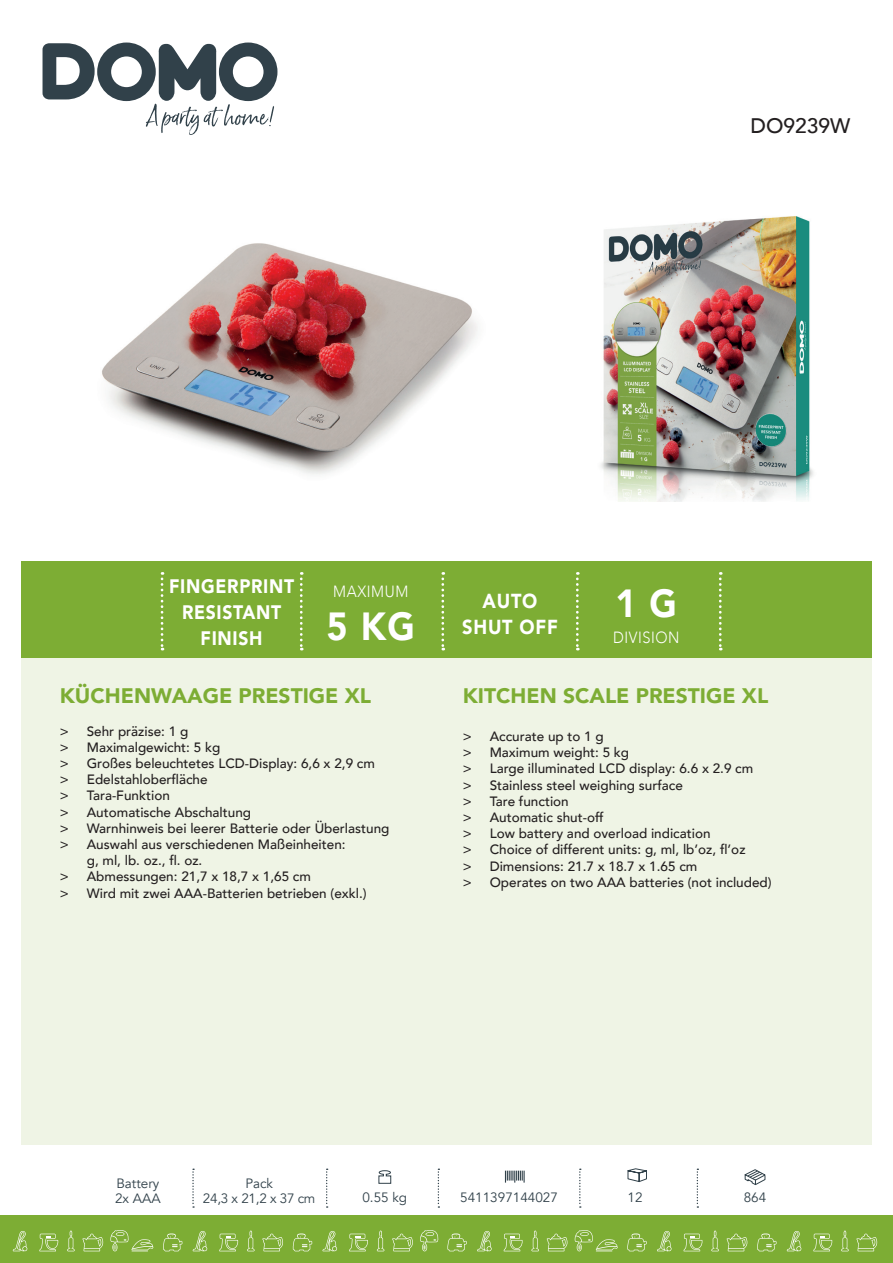
<style>
.page{position:relative;width:893px;height:1263px;background:#fff}
.page>*{position:absolute;margin:0;border:0;box-sizing:border-box;transform-origin:0 0}
.t1{font:900 39.15px "Avenir";color:#fff;scale:.9 1}
.t2{font:900 21px "Avenir";color:#7dad34}
.t3{font:500 21px "Avenir";color:#231f20}
.t4{font:900 20.25px/26.1px "Avenir";letter-spacing:.04em;color:#fff;scale:.9 1}
.t5{font:900 19.5px/26.1px "Avenir";letter-spacing:.04em;color:#fff;text-align:center;scale:.9 1}
.t6{font:300 16.2px "Avenir";letter-spacing:.04em;color:#fff;scale:.9 1}
.t7{font:500 13.5px/16.2px "Avenir";color:#231f20}
.t8{font:13.5px/15px "Avenir";color:#31414a}
.t9{font:13.5px/15px "Avenir";letter-spacing:-.02em;color:#31414a;text-align:center}
.s1{font-size:39.15px}
</style>
<div class="page">
<div style="left:21px;top:658px;width:851px;height:486px;background:#eff4e5"></div>
<svg style="left:43px;top:43px;width:234px;height:92px"></svg>
<div style="left:0;top:1215px;width:893px;height:48px;background:#7dad34"></div>
<svg style="left:505px;top:1170px;width:20px;height:12px"></svg>
<svg style="left:378px;top:1170px;width:14px;height:14px"></svg>
<svg style="left:627px;top:1168px;width:20px;height:14px"></svg>
<svg style="left:744px;top:1169px;width:22px;height:16px"></svg>
<svg style="left:192px;top:1168px;width:2px;height:40px"></svg>
<svg style="left:326px;top:1168px;width:2px;height:40px"></svg>
<svg style="left:438px;top:1168px;width:1px;height:40px"></svg>
<svg style="left:579px;top:1168px;width:2px;height:40px"></svg>
<svg style="left:697px;top:1168px;width:1px;height:40px"></svg>
<svg style="left:13px;top:1231px;width:14px;height:20px"></svg>
<svg style="left:67px;top:1230px;width:8px;height:21px"></svg>
<svg style="left:82px;top:1233px;width:21px;height:18px"></svg>
<svg style="left:39px;top:1234px;width:19px;height:17px"></svg>
<svg style="left:110px;top:1230px;width:43px;height:21px"></svg>
<svg style="left:193px;top:1231px;width:14px;height:20px"></svg>
<svg style="left:163px;top:1233px;width:19px;height:18px"></svg>
<svg style="left:247px;top:1230px;width:8px;height:21px"></svg>
<svg style="left:262px;top:1233px;width:21px;height:18px"></svg>
<svg style="left:219px;top:1234px;width:19px;height:17px"></svg>
<svg style="left:323px;top:1231px;width:14px;height:20px"></svg>
<svg style="left:293px;top:1233px;width:19px;height:18px"></svg>
<svg style="left:377px;top:1230px;width:7px;height:21px"></svg>
<svg style="left:420px;top:1230px;width:19px;height:21px"></svg>
<svg style="left:392px;top:1233px;width:21px;height:18px"></svg>
<svg style="left:349px;top:1234px;width:19px;height:17px"></svg>
<svg style="left:477px;top:1231px;width:15px;height:20px"></svg>
<svg style="left:447px;top:1233px;width:20px;height:18px"></svg>
<svg style="left:531px;top:1230px;width:8px;height:21px"></svg>
<svg style="left:547px;top:1233px;width:20px;height:18px"></svg>
<svg style="left:504px;top:1234px;width:18px;height:17px"></svg>
<svg style="left:574px;top:1230px;width:44px;height:21px"></svg>
<svg style="left:657px;top:1231px;width:14px;height:20px"></svg>
<svg style="left:627px;top:1233px;width:20px;height:18px"></svg>
<svg style="left:711px;top:1230px;width:8px;height:21px"></svg>
<svg style="left:727px;top:1233px;width:20px;height:18px"></svg>
<svg style="left:684px;top:1234px;width:18px;height:17px"></svg>
<svg style="left:787px;top:1231px;width:14px;height:20px"></svg>
<svg style="left:757px;top:1233px;width:19px;height:18px"></svg>
<svg style="left:841px;top:1230px;width:8px;height:21px"></svg>
<svg style="left:856px;top:1233px;width:21px;height:18px"></svg>
<svg style="left:813px;top:1234px;width:19px;height:17px"></svg>
<div style="left:21px;top:561px;width:851px;height:97px;background:#7dad34"></div>
<svg style="left:300px;top:572px;width:3px;height:78px"></svg>
<svg style="left:441px;top:572px;width:3px;height:78px"></svg>
<svg style="left:576px;top:572px;width:3px;height:78px"></svg>
<svg style="left:719px;top:572px;width:3px;height:78px"></svg>
<svg style="left:161px;top:572px;width:2px;height:78px"></svg>
<img style="left:601px;top:216px;width:213px;height:285px">
<img style="left:102px;top:243px;width:376px;height:232px">
<h2 class="t3" style="left:750px;top:108px;width:101px">DO9239W</h2>
<h3 class="t5" style="left:169px;top:573px;width:140px">FINGERPRINT<br>RESISTANT<br>FINISH</h3>
<p class="t6" style="left:333px;top:582px;width:85px">MAXIMUM</p>
<h1 class="t1" style="left:615px;top:570px;width:70px">1 G</h1>
<p class="t6" style="left:613px;top:628px;width:75px">DIVISION</p>
<h3 class="t4" style="left:327px;top:588px;width:258px;text-indent:156px">AUTO<br><span class="s1">5 KG</span> SHUT OFF</h3>
<h2 class="t2" style="left:60px;top:678px;width:313px">KÜCHENWAAGE PRESTIGE XL</h2>
<p class="t7" style="left:60px;top:722px;width:130px">&gt; Sehr präzise: 1 g</p>
<p class="t7" style="left:60px;top:738px;width:162px">&gt; Maximalgewicht: 5 kg</p>
<p class="t7" style="left:60px;top:754px;width:317px">&gt; Großes beleuchtetes LCD-Display: 6,6 x 2,9 cm</p>
<p class="t7" style="left:60px;top:771px;width:149px">&gt; Edelstahloberfläche</p>
<p class="t7" style="left:60px;top:787px;width:112px">&gt; Tara-Funktion</p>
<p class="t7" style="left:60px;top:803px;width:193px">&gt; Automatische Abschaltung</p>
<p class="t7" style="left:60px;top:819px;width:331px">&gt; Warnhinweis bei leerer Batterie oder Überlastung</p>
<p class="t7" style="left:60px;top:835px;width:287px">&gt; Auswahl aus verschiedenen Maßeinheiten:</p>
<p class="t7" style="left:87px;top:852px;width:117px">g, ml, lb. oz., fl. oz.</p>
<p class="t7" style="left:60px;top:868px;width:253px">&gt; Abmessungen: 21,7 x 18,7 x 1,65 cm</p>
<p class="t7" style="left:60px;top:884px;width:308px">&gt; Wird mit zwei AAA-Batterien betrieben (exkl.)</p>
<h2 class="t2" style="left:463px;top:678px;width:307px">KITCHEN SCALE PRESTIGE XL</h2>
<p class="t7" style="left:463px;top:727px;width:310px">&gt; Accurate up to 1 g<br>&gt; Maximum weight: 5 kg<br>&gt; Large illuminated LCD display: 6.6 x 2.9 cm<br>&gt; Stainless steel weighing surface<br>&gt; Tare function<br>&gt; Automatic shut-off<br>&gt; Low battery and overload indication<br>&gt; Choice of different units: g, ml, lb’oz, fl’oz<br>&gt; Dimensions: 21.7 x 18.7 x 1.65 cm<br>&gt; Operates on two AAA batteries (not included)</p>
<p class="t8" style="left:115px;top:1176px;width:47px">Battery<br>2x AAA</p>
<p class="t9" style="left:203px;top:1176px;width:114px">Pack<br>24,3 x 21,2 x 37 cm</p>
<p class="t8" style="left:362px;top:1190px;width:46px">0.55 kg</p>
<p class="t8" style="left:460px;top:1190px;width:99px">5411397144027</p>
<p class="t8" style="left:627px;top:1190px;width:17px">12</p>
<p class="t8" style="left:744px;top:1190px;width:24px">864</p>
</div>
